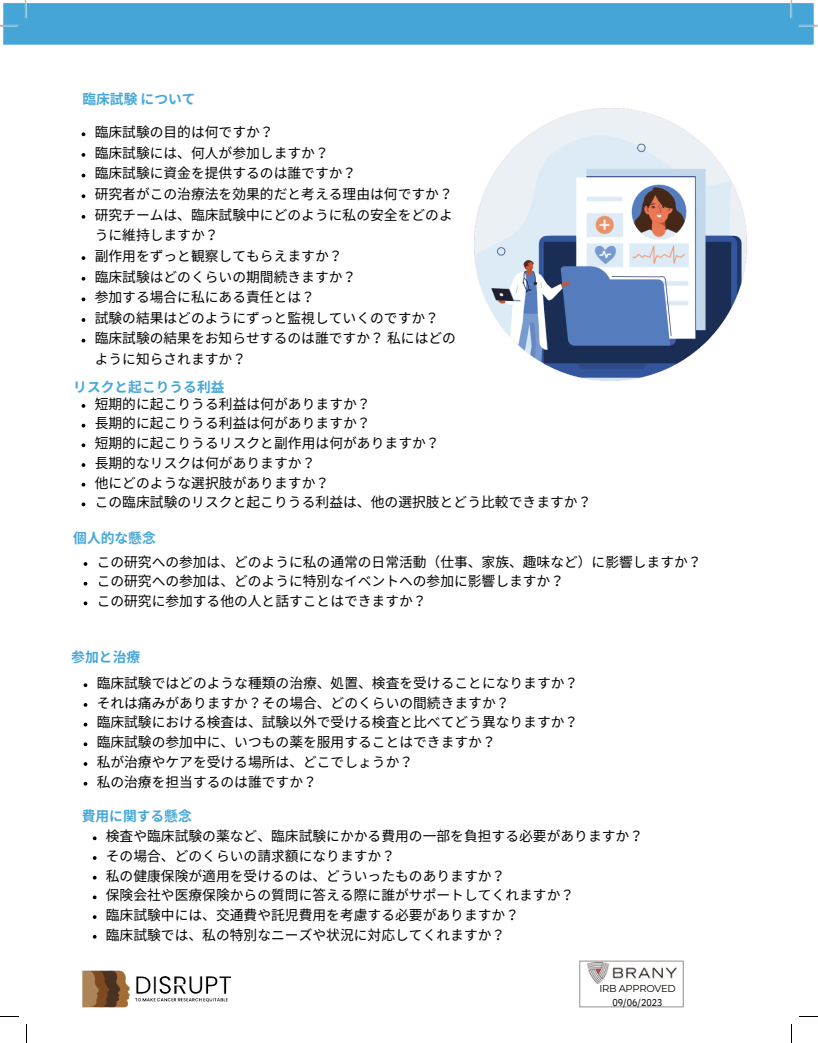
<style>
.page{position:relative;width:818px;height:1043px;background:#fff}
.page>*{position:absolute;margin:0;border:0;box-sizing:border-box;transform-origin:0 0}
.t1{font:13.75px/20.6px "Noto Sans CJ Ksc";color:#000}
.t2{font:700 13.75px "Noto Sans CJ Ksc";color:#46a7d9}
.t3{font:10px "Montserrat";letter-spacing:-.03em;color:#000}
.t4{font:10px "IBM Plex Sans Cond";color:#000}
</style>
<div class="page">
<svg style="left:26px;top:1024px;width:1px;height:18px"></svg>
<svg style="left:0;top:1016px;width:19px;height:1px"></svg>
<img style="left:0;top:0;width:818px;height:45px">
<svg style="left:791px;top:1024px;width:1px;height:18px"></svg>
<svg style="left:799px;top:1016px;width:18px;height:1px"></svg>
<img style="left:474px;top:109px;width:272px;height:272px">
<img style="left:579px;top:960px;width:105px;height:48px">
<img style="left:587px;top:962px;width:89px;height:21px">
<img style="left:82px;top:970px;width:54px;height:38px">
<img style="left:136px;top:976px;width:95px;height:25px">
<svg style="left:82px;top:132px;width:3px;height:4px"></svg>
<svg style="left:82px;top:153px;width:3px;height:4px"></svg>
<svg style="left:82px;top:194px;width:3px;height:4px"></svg>
<svg style="left:82px;top:215px;width:3px;height:4px"></svg>
<svg style="left:82px;top:256px;width:3px;height:4px"></svg>
<svg style="left:82px;top:297px;width:3px;height:4px"></svg>
<svg style="left:82px;top:318px;width:3px;height:4px"></svg>
<svg style="left:93px;top:836px;width:3px;height:4px"></svg>
<svg style="left:93px;top:895px;width:3px;height:4px"></svg>
<svg style="left:93px;top:915px;width:3px;height:4px"></svg>
<svg style="left:82px;top:404px;width:3px;height:4px"></svg>
<svg style="left:82px;top:443px;width:3px;height:4px"></svg>
<svg style="left:82px;top:463px;width:3px;height:4px"></svg>
<svg style="left:82px;top:502px;width:3px;height:4px"></svg>
<svg style="left:84px;top:683px;width:3px;height:4px"></svg>
<svg style="left:84px;top:722px;width:3px;height:4px"></svg>
<svg style="left:84px;top:742px;width:3px;height:4px"></svg>
<svg style="left:84px;top:762px;width:3px;height:4px"></svg>
<svg style="left:84px;top:562px;width:3px;height:4px"></svg>
<svg style="left:84px;top:601px;width:3px;height:4px"></svg>
<p class="t2" style="left:82px;top:88px;width:115px">臨床試験について</p>
<p class="t1" style="left:95px;top:121px;width:173px">臨床試験の目的は何ですか？</p>
<p class="t1" style="left:95px;top:142px;width:228px">臨床試験には、何人が参加しますか？</p>
<p class="t1" style="left:95px;top:162px;width:256px">臨床試験に資金を提供するのは誰ですか？</p>
<p class="t1" style="left:95px;top:183px;width:352px">研究者がこの治療法を効果的だと考える理由は何ですか？</p>
<p class="t1" style="left:95px;top:203px;width:359px">研究チームは、臨床試験中にどのように私の安全をどのように維持しますか？</p>
<h1 class="t1" style="left:95px;top:245px;width:242px">副作用をずっと観察してもらえますか？</h1>
<p class="t1" style="left:95px;top:265px;width:256px">臨床試験はどのくらいの期間続きますか？</p>
<p class="t1" style="left:95px;top:286px;width:215px">参加する場合に私にある責任とは？</p>
<p class="t1" style="left:95px;top:307px;width:339px">試験の結果はどのようにずっと監視していくのですか？</p>
<p class="t1" style="left:95px;top:327px;width:363px">臨床試験の結果をお知らせするのは誰ですか？ 私にはどのように知らされますか？</p>
<h1 class="t2" style="left:73px;top:375px;width:152px">リスクと起こりうる利益</h1>
<p class="t1" style="left:95px;top:392px;width:270px">短期的に起こりうる利益は何がありますか？</p>
<p class="t1" style="left:95px;top:412px;width:270px">長期的に起こりうる利益は何がありますか？</p>
<p class="t1" style="left:95px;top:432px;width:339px">短期的に起こりうるリスクと副作用は何がありますか？</p>
<p class="t1" style="left:95px;top:452px;width:215px">長期的なリスクは何がありますか？</p>
<p class="t1" style="left:95px;top:471px;width:229px">他にどのような選択肢がありますか？</p>
<p class="t1" style="left:95px;top:491px;width:491px">この臨床試験のリスクと起こりうる利益は、他の選択肢とどう比較できますか？</p>
<p class="t2" style="left:73px;top:527px;width:83px">個人的な懸念</p>
<p class="t1" style="left:97px;top:550px;width:599px">この研究への参加は、どのように私の通常の日常活動（仕事、家族、趣味など）に影響しますか？</p>
<p class="t1" style="left:97px;top:570px;width:462px">この研究への参加は、どのように特別なイベントへの参加に影響しますか？</p>
<p class="t1" style="left:97px;top:590px;width:324px">この研究に参加する他の人と話すことはできますか？</p>
<h1 class="t2" style="left:71px;top:645px;width:70px">参加と治療</h1>
<p class="t1" style="left:97px;top:672px;width:476px">臨床試験ではどのような種類の治療、処置、検査を受けることになりますか？</p>
<p class="t1" style="left:97px;top:691px;width:407px">それは痛みがありますか？その場合、どのくらいの間続きますか？</p>
<p class="t1" style="left:97px;top:711px;width:476px">臨床試験における検査は、試験以外で受ける検査と比べてどう異なりますか？</p>
<p class="t1" style="left:97px;top:731px;width:393px">臨床試験の参加中に、いつもの薬を服用することはできますか？</p>
<p class="t1" style="left:97px;top:750px;width:311px">私が治療やケアを受ける場所は、どこでしょうか？</p>
<p class="t1" style="left:97px;top:770px;width:214px">私の治療を担当するのは誰ですか？</p>
<p class="t2" style="left:82px;top:804px;width:111px">費用に関する懸念</p>
<p class="t1" style="left:106px;top:825px;width:531px">検査や臨床試験の薬など、臨床試験にかかる費用の一部を負担する必要がありますか？</p>
<p class="t1" style="left:106px;top:844px;width:284px">その場合、どのくらいの請求額になりますか？</p>
<h1 class="t1" style="left:106px;top:864px;width:394px">私の健康保険が適用を受けるのは、どういったものありますか？</h1>
<p class="t1" style="left:106px;top:884px;width:462px">保険会社や医療保険からの質問に答える際に誰がサポートしてくれますか？</p>
<p class="t1" style="left:106px;top:903px;width:407px">臨床試験中には、交通費や託児費用を考慮する必要がありますか？</p>
<p class="t1" style="left:106px;top:923px;width:394px">臨床試験では、私の特別なニーズや状況に対応してくれますか？</p>
<p class="t3" style="left:599px;top:982px;width:78px">IRB APPROVED</p>
<p class="t4" style="left:612px;top:996px;width:52px">09/06/2023</p>
</div>
